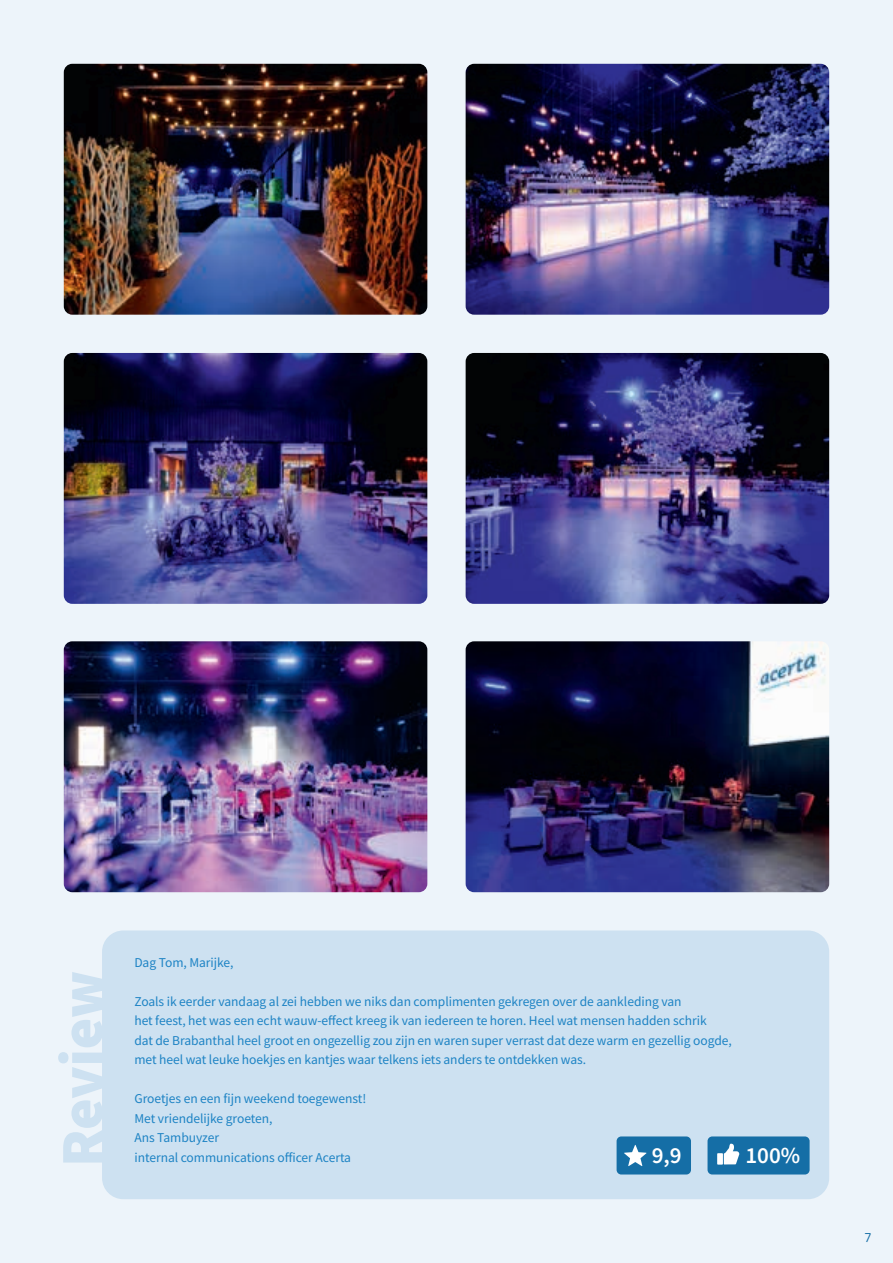
<style>
.page{position:relative;width:893px;height:1263px;background:#edf4fa}
.page>*{position:absolute;margin:0;border:0;box-sizing:border-box;transform-origin:0 0}
.t1{font:900 60px "Source Sans Pro";letter-spacing:-.01em;color:#cde1f1}
.t2{font:600 23.1px "Source Sans Pro";color:#fff}
.t3{font:13.5px/19.5px "Source Sans Pro";color:#1d83c4}
.t4{font:13.5px "Titillium Web";color:#156ea6}
</style>
<div class="page">
<div style="left:102px;top:930px;width:727px;height:269px;background:#cde1f1;border-radius:21px"></div>
<img style="left:64px;top:64px;width:363px;height:251px">
<img style="left:64px;top:353px;width:363px;height:251px">
<img style="left:64px;top:641px;width:363px;height:251px">
<img style="left:466px;top:64px;width:363px;height:251px">
<img style="left:466px;top:353px;width:363px;height:251px">
<img style="left:466px;top:641px;width:363px;height:251px">
<div style="left:617px;top:1136px;width:74px;height:38px;background:#156ea6;border-radius:5px"></div>
<div style="left:707px;top:1136px;width:103px;height:38px;background:#156ea6;border-radius:5px"></div>
<svg style="left:624px;top:1145px;width:22px;height:21px"></svg>
<svg style="left:717px;top:1144px;width:22px;height:20px"></svg>
<h1 class="t1" style="left:41px;top:1167px;width:198px;rotate:-90deg">Review</h1>
<p class="t3" style="left:134px;top:953px;width:101px">Dag Tom, Marijke,</p>
<p class="t3" style="left:134px;top:992px;width:599px">Zoals ik eerder vandaag al zei hebben we niks dan complimenten gekregen over de aankleding van<br>het feest, het was een echt wauw-effect kreeg ik van iedereen te horen. Heel wat mensen hadden schrik<br>dat de Brabanthal heel groot en ongezellig zou zijn en waren super verrast dat deze warm en gezellig oogde, met heel wat leuke hoekjes en kantjes waar telkens iets anders te ontdekken was.</p>
<p class="t3" style="left:134px;top:1089px;width:233px">Groetjes en een fijn weekend toegewenst!<br>Met vriendelijke groeten,<br>Ans Tambuyzer</p>
<p class="t3" style="left:134px;top:1147px;width:218px">internal communications officer Acerta</p>
<h2 class="t2" style="left:652px;top:1140px;width:31px">9,9</h2>
<h2 class="t2" style="left:745px;top:1140px;width:56px">100%</h2>
<p class="t4" style="left:864px;top:1227px;width:9px">7</p>
</div>
